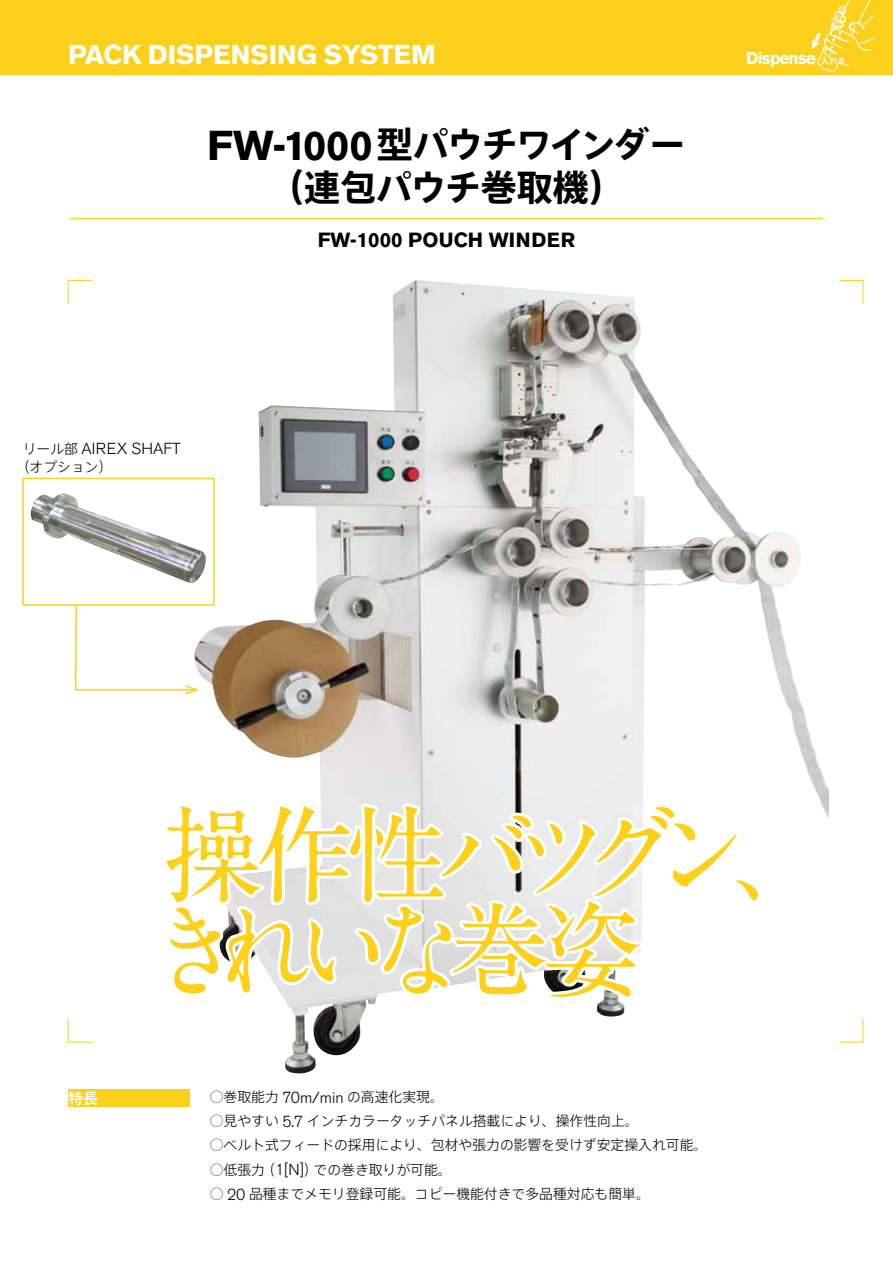
<style>
.page{position:relative;width:893px;height:1263px;background:#fff}
.page>*{position:absolute;margin:0;border:0;box-sizing:border-box;transform-origin:0 0}
.t1{font:700 105px/96.1px "A1 Mincho Std";letter-spacing:-.21em;color:#fdd11b;scale:.95 1}
.t2{font:700 41.4px "Akzidenz Grotesk BE";color:#000}
.t3{font:700 36px "Axis Std";color:#000}
.t4{font:700 36px "Axis Std";letter-spacing:-.055em;color:#000}
.t5{font:700 27px "Akzidenz Grotesk BE";color:#fff}
.t6{font:700 20.4px "Akzidenz Grotesk BE";color:#000}
.t7{font:700 16.95px "Akzidenz Grotesk BE";letter-spacing:-.045em;color:#fff}
.t8{font:300 15.9px "Akzidenz Grotesk BE";color:#000}
.t9{font:500 15px "Axis Std";color:#fff}
.t10{font:300 13.8px/24.2px "Axis Std";color:#000}
.t11{font:500 8.4px "Axis Std";color:#fff}
.s1{font-family:"Axis Std";font-size:13.8px}
</style>
<div class="page">
<div style="left:22px;top:478px;width:193px;height:128px;border:2px solid #fdd11b"></div>
<img style="left:30px;top:493px;width:163px;height:90px">
<svg style="left:74px;top:603px;width:119px;height:92px"></svg>
<img style="left:193px;top:280px;width:432px;height:793px">
<svg style="left:193px;top:798px;width:450px;height:206px"></svg>
<div style="left:0;top:0;width:893px;height:74px;background:#fdd11b"></div>
<svg style="left:812px;top:0;width:63px;height:72px"></svg>
<hr style="left:70px;top:218px;width:753px;height:1px;background:#fdd11b">
<div style="left:68px;top:1090px;width:121px;height:17px;background:#fdd11b"></div>
<svg style="left:68px;top:280px;width:24px;height:24px"></svg>
<svg style="left:839px;top:1018px;width:25px;height:25px"></svg>
<svg style="left:839px;top:280px;width:25px;height:24px"></svg>
<svg style="left:68px;top:1018px;width:24px;height:25px"></svg>
<h3 class="t5" style="left:68px;top:39px;width:369px">PACK DISPENSING SYSTEM</h3>
<h3 class="t4" style="left:377px;top:117px;width:310px">型パウチワインダー</h3>
<h2 class="t2" style="left:207px;top:121px;width:167px">FW-1000</h2>
<h3 class="t3" style="left:268px;top:160px;width:358px">（連包パウチ巻取機(</h3>
<h3 class="t6" style="left:318px;top:228px;width:259px">FW-1000 POUCH WINDER</h3>
<p class="t7" style="left:746px;top:48px;width:71px">Dispense</p>
<p class="t11" style="left:821px;top:54px;width:26px">入れる</p>
<p class="t10" style="left:16px;top:439px;width:98px;line-height:18px;text-indent:7px">リール部<br>（オプション(</p>
<p class="t8" style="left:81px;top:440px;width:101px">AIREX SHAFT</p>
<p class="t9" style="left:68px;top:1087px;width:31px">特長</p>
<h1 class="t1" style="left:145px;top:792px;width:638px">操作性バツグンきれいな巻姿</h1>
<h1 class="t1" style="left:730px;top:792px;width:106px">、</h1>
<p class="t10" style="left:210px;top:1084px;width:71px">○巻取能力</p>
<p class="t10" style="left:347px;top:1084px;width:98px">の高速化実現。</p>
<p class="t8" style="left:282px;top:1088px;width:63px">70m/min</p>
<p class="t10" style="left:307px;top:1108px;width:333px">インチカラータッチパネル搭載により、操作性向上。</p>
<p class="t10" style="left:210px;top:1108px;width:71px">○見やすい</p>
<p class="t10" style="left:314px;top:1132px;width:395px;text-indent:-104px">○ベルト式フィードの採用により、包材や張力の影響を受けず安定操入れ可能。での巻き取りが可能。</p>
<p class="t8" style="left:282px;top:1112px;width:23px">5.7</p>
<p class="t10" style="left:261px;top:1156px;width:15px">（</p>
<p class="t8" style="left:275px;top:1161px;width:44px">N[1 ] <span class="s1">）</span></p>
<p class="t10" style="left:249px;top:1156px;width:402px;text-indent:-39px">○低張力<br>品種までメモリ登録可能。コピー機能付きで多品種対応も簡単。</p>
<p class="t10" style="left:210px;top:1181px;width:15px">○</p>
<p class="t8" style="left:227px;top:1185px;width:20px">20</p>
</div>
